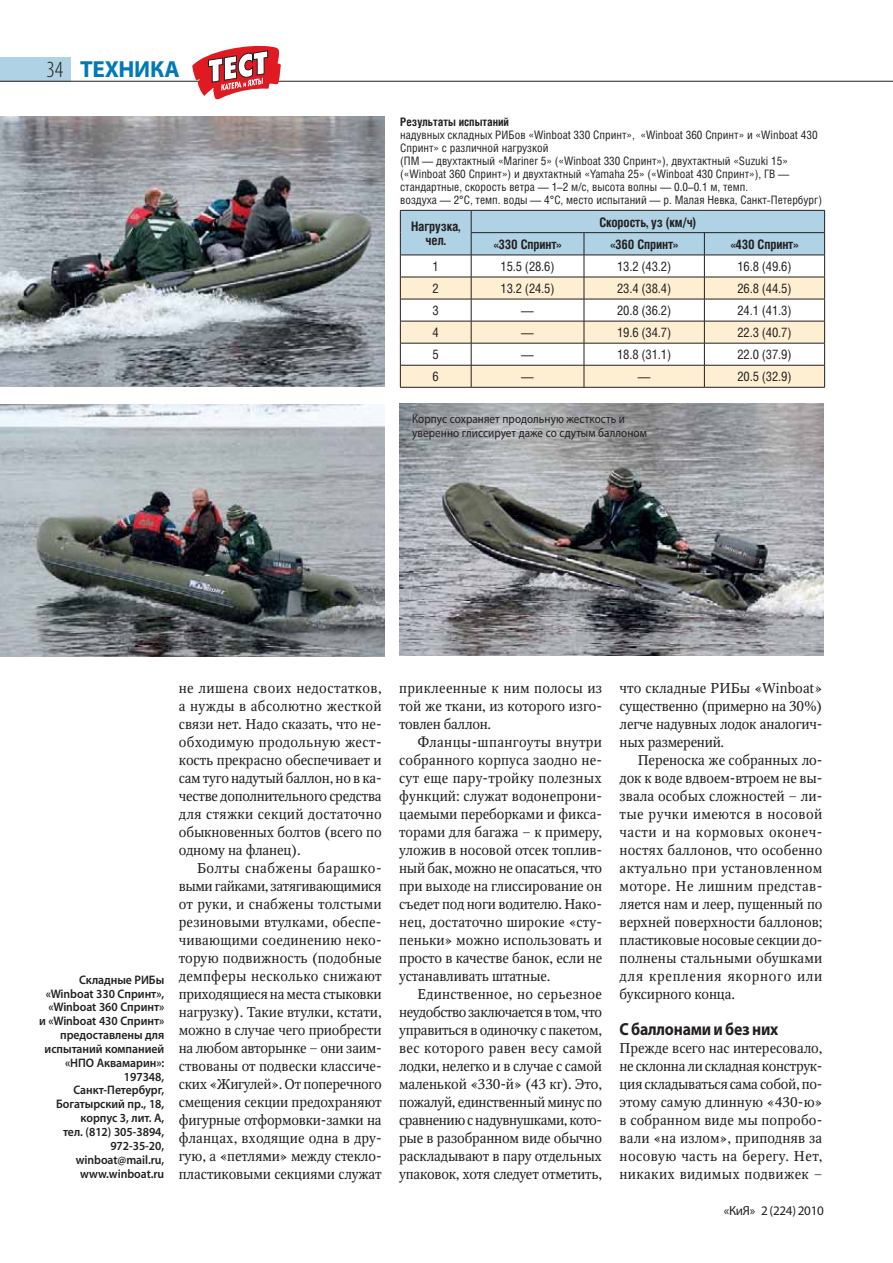
<style>
.page{position:relative;width:893px;height:1263px;background:#fff}
.page>*{position:absolute;margin:0;border:0;box-sizing:border-box;transform-origin:0 0}
.t1{font:700 23.25px "Myriad Pro";letter-spacing:-.015em;color:#0079b6}
.t2{font:700 17.55px "Myriad Pro";letter-spacing:-.015em;color:#231f20;scale:.9 1}
.t3{font:14.1px/18px "Octava C";letter-spacing:-.01em;color:#231f20;text-align:justify}
.t4{font:13.05px "Helios Cond";letter-spacing:-.01em;color:#231f20}
.t5{font:700 13.05px/13px "Helios Cond";letter-spacing:-.01em;color:#231f20;text-align:center}
.t6{font:13.05px "Myriad Pro";letter-spacing:-.02em;color:#231f20}
.t7{font:600 12.45px/13.8px "Myriad Pro";letter-spacing:-.005em;color:#231f20;text-align:right;scale:.95 1}
.t8{font:12.45px/13.8px "Myriad Pro";letter-spacing:.005em;color:#231f20;scale:.9 1}
.t9{font:11.7px/13px "Helios Cond";color:#231f20}
.t10{font:700 11.7px "Helios Cond";color:#231f20}
.s1{font-weight:300;font-stretch:condensed;color:#231f20}
</style>
<div class="page">
<div style="left:0;top:57px;width:70px;height:24px;background:#afd3e4"></div>
<hr style="left:0;top:81px;width:880px;height:1px;background:#231f20">
<svg style="left:191px;top:45px;width:92px;height:55px"></svg>
<svg style="left:880px;top:81px;width:12px;height:1px"></svg>
<img style="left:399px;top:404px;width:424px;height:252px">
<img style="left:0;top:405px;width:385px;height:252px">
<img style="left:0;top:117px;width:385px;height:270px">
<hr style="left:400px;top:387px;width:71px;height:1px;background:#231f20">
<hr style="left:471px;top:387px;width:113px;height:1px;background:#231f20">
<hr style="left:584px;top:387px;width:120px;height:1px;background:#231f20">
<svg style="left:400px;top:210px;width:425px;height:177px"></svg>
<hr style="left:704px;top:387px;width:121px;height:1px;background:#231f20">
<h1 class="t1" style="left:47px;top:55px;width:135px"><span class="s1">34</span> ТЕХНИКА</h1>
<p class="t10" style="left:400px;top:114px;width:110px">Результаты испытаний</p>
<p class="t9" style="left:400px;top:128px;width:423px">надувных складных РИБов «Winboat 330 Спринт», «Winboat 360 Спринт» и «Winboat 430<br>Спринт» с различной нагрузкой<br>(ПМ — двухтактный «Mariner 5» («Winboat 330 Спринт»), двухтактный «Suzuki 15» («Winboat 360 Спринт») и двухтактный «Yamaha 25» («Winboat 430 Спринт»), ГВ — стандартные, скорость ветра — 1–2 м/с, высота волны — 0.0–0.1 м, темп.<br>воздуха — 2°C, темп. воды — 4°С, место испытаний — р. Малая Невка, Санкт-Петербург)</p>
<p class="t5" style="left:411px;top:220px;width:51px">Нагрузка, чел.</p>
<p class="t5" style="left:599px;top:215px;width:99px">Скорость, уз (км/ч)</p>
<p class="t5" style="left:494px;top:238px;width:69px">«330 Спринт»</p>
<p class="t5" style="left:610px;top:238px;width:69px">«360 Спринт»</p>
<p class="t5" style="left:731px;top:238px;width:69px">«430 Спринт»</p>
<p class="t4" style="left:433px;top:259px;width:8px">1</p>
<p class="t4" style="left:500px;top:259px;width:56px">15.5 (28.6)</p>
<p class="t4" style="left:617px;top:259px;width:56px">13.2 (43.2)</p>
<p class="t4" style="left:737px;top:259px;width:56px">16.8 (49.6)</p>
<p class="t4" style="left:433px;top:281px;width:8px">2</p>
<p class="t4" style="left:500px;top:281px;width:56px">13.2 (24.5)</p>
<p class="t4" style="left:617px;top:281px;width:56px">23.4 (38.4)</p>
<p class="t4" style="left:737px;top:281px;width:56px">26.8 (44.5)</p>
<p class="t4" style="left:433px;top:303px;width:8px">3</p>
<p class="t4" style="left:521px;top:303px;width:14px">—</p>
<p class="t4" style="left:617px;top:303px;width:56px">20.8 (36.2)</p>
<p class="t4" style="left:737px;top:303px;width:56px">24.1 (41.3)</p>
<p class="t4" style="left:433px;top:325px;width:8px">4</p>
<p class="t4" style="left:521px;top:325px;width:14px">—</p>
<p class="t4" style="left:617px;top:325px;width:56px">19.6 (34.7)</p>
<p class="t4" style="left:737px;top:325px;width:56px">22.3 (40.7)</p>
<p class="t4" style="left:433px;top:347px;width:8px">5</p>
<p class="t4" style="left:521px;top:347px;width:14px">—</p>
<p class="t4" style="left:617px;top:347px;width:56px">18.8 (31.1)</p>
<p class="t4" style="left:737px;top:347px;width:56px">22.0 (37.9)</p>
<p class="t4" style="left:433px;top:369px;width:8px">6</p>
<p class="t4" style="left:521px;top:369px;width:14px">—</p>
<p class="t4" style="left:638px;top:369px;width:14px">—</p>
<p class="t4" style="left:737px;top:369px;width:56px">20.5 (32.9)</p>
<p class="t8" style="left:412px;top:412px;width:262px">Корпус сохраняет продольную жесткость и уверенно глиссирует даже со сдутым баллоном</p>
<p class="t7" style="left:39px;top:972px;width:133px">Складные РИБы «Winboat 330 Спринт», «Winboat 360 Спринт» и «Winboat 430 Спринт» предоставлены для испытаний компанией «НПО Аквамарин»:<br>197348,<br>Санкт-Петербург,<br>Богатырский пр., 18, корпус 3, лит. А,<br>тел. (812) 305-3894,<br>972-35-20, winboat@mail.ru, www.winboat.ru</p>
<p class="t3" style="left:179px;top:679px;width:204px">не лишена своих недостатков, а нужды в абсолютно жесткой связи нет. Надо сказать, что не&shy;обходимую продольную жест&shy;кость прекрасно обеспечивает и сам туго надутый баллон, но в ка&shy;честве дополнительного средства для стяжки секций достаточно обыкновенных болтов (всего по одному на фланец).</p>
<p class="t3" style="left:179px;top:859px;width:204px;text-indent:18px">Болты снабжены барашко&shy;выми гайками, затягивающимися от руки, и снабжены толстыми резиновыми втулками, обеспе&shy;чивающими соединению неко&shy;торую подвижность (подобные демпферы несколько снижают приходящиеся на места стыковки нагрузку). Такие втулки, кстати, можно в случае чего приобрести на любом авторынке – они заим&shy;ствованы от подвески классиче&shy;ских «Жигулей». От поперечного смещения секции предохраняют фигурные отформовки-замки на фланцах, входящие одна в дру&shy;гую, а «петлями» между стекло&shy;пластиковыми секциями служат</p>
<p class="t3" style="left:399px;top:679px;width:204px">приклеенные к ним полосы из той же ткани, из которого изго&shy;товлен баллон.</p>
<p class="t3" style="left:399px;top:733px;width:205px;text-indent:18px">Фланцы-шпангоуты внутри собранного корпуса заодно не&shy;сут еще пару-тройку полезных функций: служат водонепрони&shy;цаемыми переборками и фикса&shy;торами для багажа – к примеру, уложив в носовой отсек топлив&shy;ный бак, можно не опасаться, что при выходе на глиссирование он съедет под ноги водителю. Нако&shy;нец, достаточно широкие «сту&shy;пеньки» можно использовать и просто в качестве банок, если не устанавливать штатные.</p>
<p class="t3" style="left:399px;top:985px;width:204px;text-indent:18px">Единственное, но серьезное неудобство заключается в том, что управиться в одиночку с пакетом, вес которого равен весу самой лодки, нелегко и в случае с самой маленькой «330-й» (43 кг). Это, пожалуй, единственный минус по сравнению с надувнушками, кото&shy;рые в разобранном виде обычно раскладывают в пару отдельных упаковок, хотя следует отметить,</p>
<p class="t3" style="left:619px;top:679px;width:204px">что складные РИБы «Winboat» существенно (примерно на 30%) легче надувных лодок аналогич&shy;ных размерений.</p>
<p class="t3" style="left:619px;top:751px;width:204px;text-indent:18px">Переноска же собранных ло&shy;док к воде вдвоем-втроем не вы&shy;звала особых сложностей – ли&shy;тые ручки имеются в носовой части и на кормовых оконеч&shy;ностях баллонов, что особенно актуально при установленном моторе. Не лишним представ&shy;ляется нам и леер, пущенный по верхней поверхности баллонов; пластиковые носовые секции до&shy;полнены стальными обушками для крепления якорного или буксирного конца.</p>
<p class="t2" style="left:619px;top:1018px;width:178px">С баллонами и без них</p>
<p class="t3" style="left:619px;top:1039px;width:204px">Прежде всего нас интересовало, не склонна ли складная конструк&shy;ция складываться сама собой, по&shy;этому самую длинную «430-ю» в собранном виде мы попробо&shy;вали «на излом», приподняв за носовую часть на берегу. Нет, никаких видимых подвижек –</p>
<p class="t6" style="left:724px;top:1203px;width:102px">«КиЯ» 2 (224) 2010</p>
</div>
